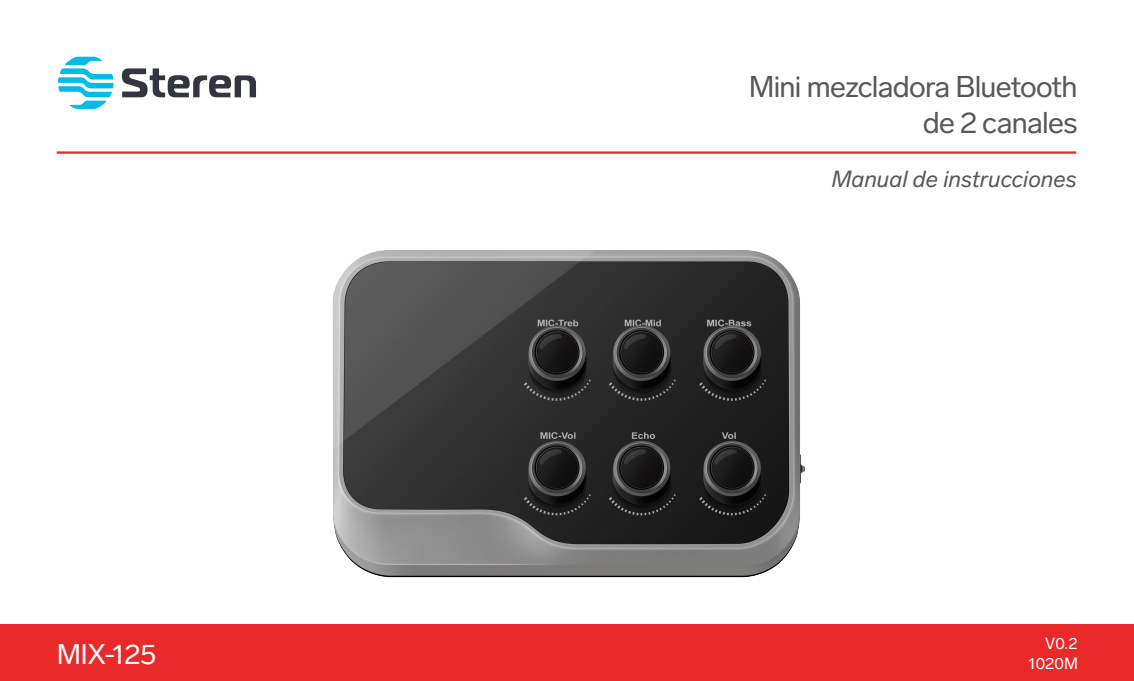
<style>
.page{position:relative;width:1134px;height:681px;background:#fff}
.page>*{position:absolute;margin:0;border:0;box-sizing:border-box;transform-origin:0 0}
.t1{font:29.6px/35.6px "Lab Grotesque";letter-spacing:-.025em;color:#58595b;text-align:right}
.t2{font:28px "Lab Grotesque";letter-spacing:-.015em;color:#fff}
.t3{font:italic 23.2px "Lab Grotesque";color:#58595b}
.t4{font:16px/20px "Lab Grotesque";color:#fff;text-align:right}
</style>
<div class="page">
<svg style="left:58px;top:57px;width:56px;height:52px"></svg>
<svg style="left:122px;top:68px;width:134px;height:29px"></svg>
<hr style="left:57px;top:151px;width:1019px;height:3px;background:#e9292a">
<div style="left:0;top:624px;width:1134px;height:56px;background:#e9292a"></div>
<img style="left:332px;top:250px;width:473px;height:328px">
<p class="t1" style="left:749px;top:69px;width:330px">Mini mezcladora Bluetooth de 2 canales</p>
<p class="t3" style="left:831px;top:165px;width:247px">Manual de instrucciones</p>
<p class="t2" style="left:57px;top:637px;width:101px">MIX-125</p>
<p class="t4" style="left:1028px;top:633px;width:51px">V0.2<br>1020M</p>
</div>
